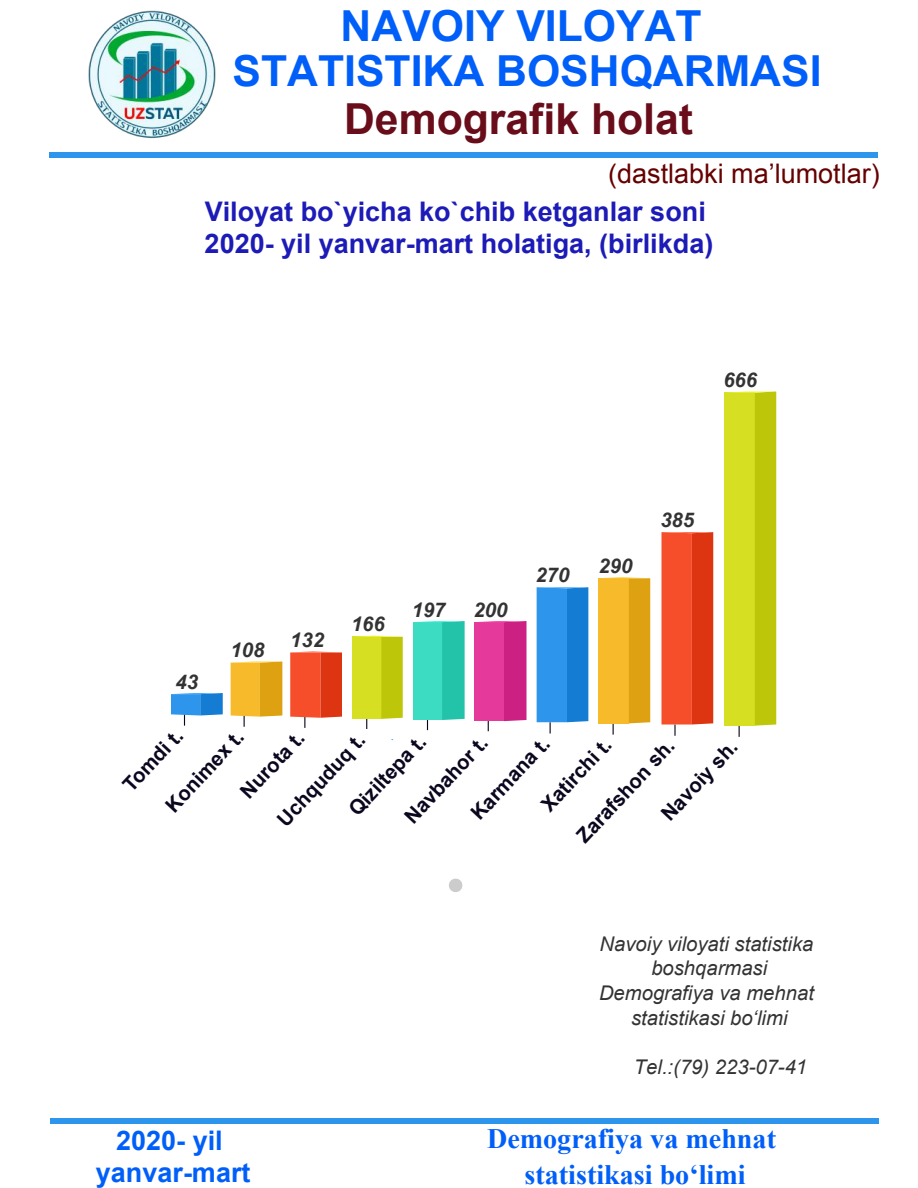
<style>
.page{position:relative;width:918px;height:1188px;background:#fff}
.page>*{position:absolute;margin:0;border:0;box-sizing:border-box;transform-origin:0 0}
.t1{font:700 42.75px/45px "Arial";color:#005ff9;text-align:center}
.t2{font:700 42.75px "Arial";color:#680d19}
.t3{font:700 28.2px/36px "Times New Roman";color:#005ff9;text-align:center}
.t4{font:700 27px/32.7px "Arial";color:#1d1bb7}
.t5{font:27px "Arial";color:#600}
.t6{font:700 27px/32.7px "Arial";color:#005ff9;text-align:center}
.t7{font:700 20.25px "Arial";color:#0c071f}
.t8{font:italic 20.25px/24.8px "Arial";color:#333;text-align:center}
.t9{font:italic 700 20.25px "Arial";color:#333}
</style>
<div class="page">
<img style="left:88px;top:10px;width:128px;height:129px">
<div style="left:50px;top:152px;width:828px;height:5px;background:#2d95ec"></div>
<div style="left:51px;top:1118px;width:828px;height:6px;background:#2d95ec"></div>
<svg style="left:171px;top:693px;width:52px;height:33px"></svg>
<svg style="left:231px;top:662px;width:51px;height:65px"></svg>
<svg style="left:290px;top:651px;width:52px;height:77px;background:#ee6043"></svg>
<svg style="left:352px;top:636px;width:51px;height:93px;background:#d2d933"></svg>
<svg style="left:413px;top:621px;width:52px;height:109px;background:#45d5be"></svg>
<svg style="left:475px;top:621px;width:51px;height:110px;background:#dd419a"></svg>
<svg style="left:537px;top:587px;width:51px;height:146px;background:#3393e3"></svg>
<svg style="left:598px;top:577px;width:52px;height:158px;background:#edb631"></svg>
<svg style="left:662px;top:532px;width:51px;height:204px;background:#ec4d2c"></svg>
<svg style="left:724px;top:392px;width:52px;height:345px;background:#cfd621"></svg>
<svg style="left:449px;top:879px;width:13px;height:13px"></svg>
<h1 class="t1" style="left:233px;top:4px;width:591px">NAVOIY VILOYAT<br>STATISTIKA BOSHQARMASI</h1>
<h1 class="t2" style="left:344px;top:90px;width:351px">Demografik holat</h1>
<h3 class="t5" style="left:608px;top:156px;width:273px">(dastlabki ma’lumotlar)</h3>
<h3 class="t4" style="left:205px;top:195px;width:510px">Viloyat bo`yicha ko`chib ketganlar soni<br>2020- yil yanvar-mart holatiga, (birlikda)</h3>
<p class="t9" style="left:723px;top:366px;width:35px">666</p>
<p class="t9" style="left:176px;top:668px;width:24px">43</p>
<p class="t9" style="left:231px;top:636px;width:35px">108</p>
<p class="t9" style="left:290px;top:626px;width:35px">132</p>
<p class="t9" style="left:351px;top:611px;width:35px">166</p>
<p class="t9" style="left:412px;top:596px;width:35px">197</p>
<p class="t9" style="left:474px;top:596px;width:35px">200</p>
<p class="t9" style="left:536px;top:561px;width:35px">270</p>
<p class="t9" style="left:598px;top:552px;width:35px">290</p>
<p class="t9" style="left:660px;top:506px;width:35px">385</p>
<p class="t7" style="left:117px;top:779px;width:79px;rotate:-47deg">Tomdi t.</p>
<p class="t7" style="left:160px;top:800px;width:105px;rotate:-47deg">Konimex t.</p>
<p class="t7" style="left:234px;top:786px;width:85px;rotate:-47deg">Nurota t.</p>
<p class="t7" style="left:271px;top:814px;width:120px;rotate:-47deg">Uchquduq t.</p>
<p class="t7" style="left:343px;top:803px;width:104px;rotate:-47deg">Qiziltepa t.</p>
<p class="t7" style="left:398px;top:811px;width:113px;rotate:-47deg">Navbahor t.</p>
<p class="t7" style="left:465px;top:807px;width:106px;rotate:-47deg">Karmana t.</p>
<p class="t7" style="left:535px;top:799px;width:94px;rotate:-47deg">Xatirchi t.</p>
<p class="t7" style="left:571px;top:830px;width:134px;rotate:-47deg">Zarafshon sh.</p>
<p class="t7" style="left:655px;top:808px;width:103px;rotate:-47deg">Navoiy sh.</p>
<p class="t8" style="left:599px;top:931px;width:216px">Navoiy viloyati statistika boshqarmasi<br>Demografiya va mehnat statistikasi bo‘limi</p>
<p class="t8" style="left:634px;top:1055px;width:175px">Tel.:(79) 223-07-41</p>
<h3 class="t6" style="left:96px;top:1125px;width:156px">2020- yil yanvar-mart</h3>
<h2 class="t3" style="left:487px;top:1119px;width:291px">Demografiya va mehnat statistikasi bo‘limi</h2>
</div>
